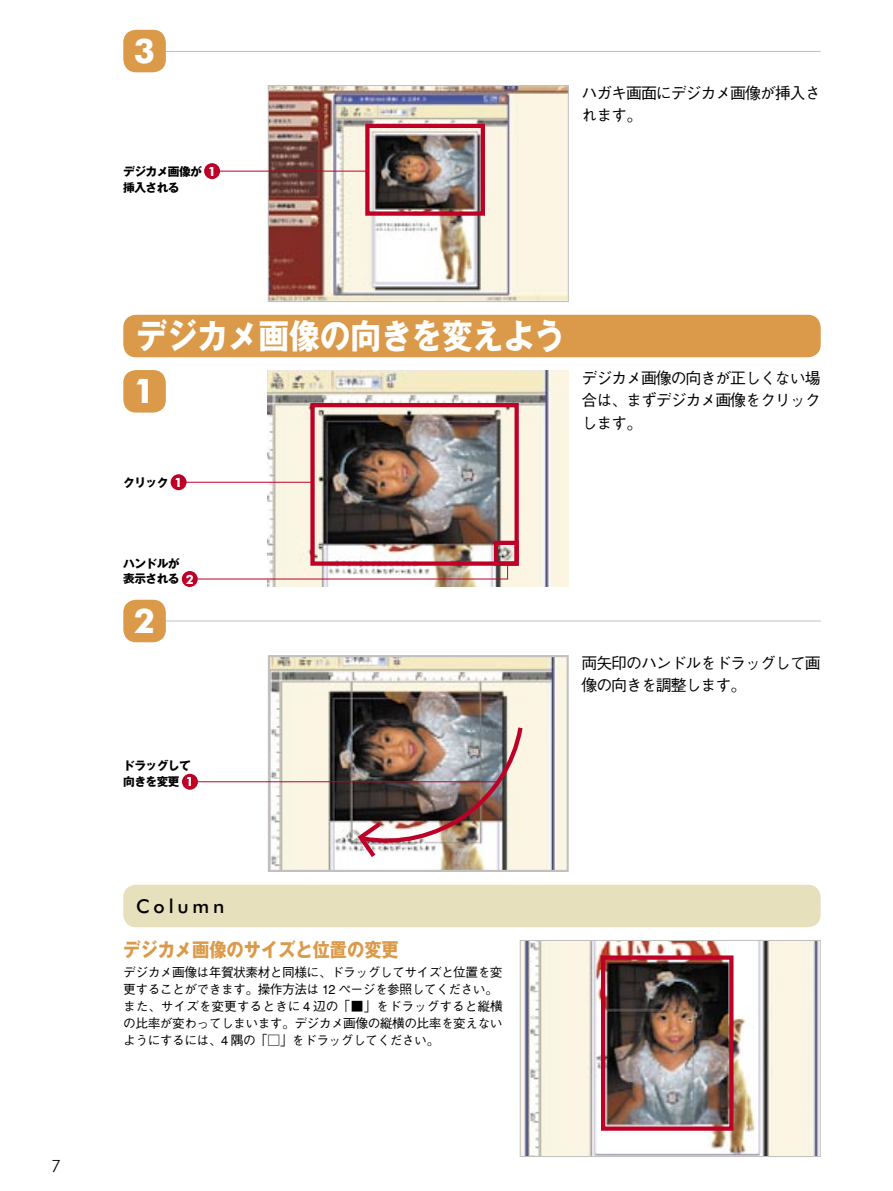
<style>
.page{position:relative;width:893px;height:1191px;background:#fff}
.page>*{position:absolute;margin:0;border:0;box-sizing:border-box;transform-origin:0 0}
.t1{font:700 34.05px "Gothic MB101";color:#fff;scale:.9 1}
.t2{font:700 34.05px "Futura BT";color:#fff}
.t3{font:700 19.2px "Gothic MB101";color:#db9a49;scale:.9 1}
.t4{font:500 19.2px "Futura BT";letter-spacing:.2em;color:#000}
.t5{font:300 16.95px "Futura BT";color:#000}
.t6{font:500 15.9px/22.4px "Gothic BBB";letter-spacing:-.065em;color:#000}
.t7{font:500 12.75px/17px "Gothic BBB";letter-spacing:-.04em;color:#000}
.t8{font:700 12.75px "Futura BT";color:#fff}
.t9{font:700 11.7px/15.9px "Gothic MB101";letter-spacing:-.045em;color:#000}
</style>
<div class="page">
<hr style="left:123px;top:620px;width:698px;height:1px;background:#c0c0c0">
<img style="left:271px;top:658px;width:295px;height:211px">
<div style="left:268px;top:655px;width:301px;height:217px;border:2px solid #c0c0c0"></div>
<hr style="left:123px;top:51px;width:698px;height:1px;background:#c0c0c0">
<svg style="left:123px;top:370px;width:43px;height:42px;background:#dda157"></svg>
<svg style="left:123px;top:600px;width:43px;height:42px;background:#dda157"></svg>
<svg style="left:123px;top:30px;width:43px;height:42px;background:#dda157"></svg>
<img style="left:268px;top:370px;width:301px;height:217px">
<img style="left:270px;top:87px;width:297px;height:213px">
<div style="left:268px;top:85px;width:301px;height:217px;border:1px solid #c0c0c0"></div>
<div style="left:123px;top:884px;width:698px;height:43px;background:#e6e0bc"></div>
<img style="left:522px;top:942px;width:297px;height:213px">
<div style="left:520px;top:940px;width:301px;height:217px;border:1px solid #c0c0c0"></div>
<svg style="left:198px;top:563px;width:310px;height:17px"></svg>
<div style="left:182px;top:571px;width:16px;height:16px;background:#be0027;border-radius:50%"></div>
<hr style="left:196px;top:781px;width:302px;height:1px;background:#be0027">
<div style="left:182px;top:774px;width:16px;height:15px;background:#be0027;border-radius:50%"></div>
<hr style="left:220px;top:171px;width:147px;height:1px;background:#be0027">
<div style="left:204px;top:163px;width:16px;height:16px;background:#be0027;border-radius:50%"></div>
<hr style="left:185px;top:482px;width:128px;height:1px;background:#be0027">
<div style="left:171px;top:474px;width:16px;height:16px;background:#be0027;border-radius:50%"></div>
<div style="left:365px;top:124px;width:120px;height:92px;border:4px solid #be0027"></div>
<div style="left:494px;top:541px;width:25px;height:25px;border:4px solid #be0027"></div>
<div style="left:310px;top:403px;width:209px;height:163px;border:4px solid #be0027"></div>
<div style="left:123px;top:315px;width:698px;height:42px;background:#db9a49"></div>
<img style="left:355px;top:699px;width:170px;height:168px">
<div style="left:601px;top:955px;width:132px;height:175px;border:4px solid #be0027"></div>
<h3 class="t5" style="left:51px;top:1155px;width:11px">7</h3>
<p class="t2" style="left:134px;top:30px;width:23px">3</p>
<p class="t9" style="left:123px;top:162px;width:80px">デジカメ画像が挿入される</p>
<p class="t8" style="left:208px;top:163px;width:9px">1</p>
<p class="t6" style="left:581px;top:83px;width:241px">ハガキ画面にデジカメ画像が挿入されます。</p>
<p class="t1" style="left:136px;top:312px;width:478px">デジカメ画像の向きを変えよう</p>
<p class="t2" style="left:134px;top:370px;width:23px">1</p>
<p class="t9" style="left:123px;top:473px;width:47px">クリック</p>
<p class="t8" style="left:175px;top:474px;width:9px">1</p>
<p class="t6" style="left:581px;top:367px;width:241px;text-align:justify">デジカメ画像の向きが正しくない場合は、まずデジカメ画像をクリックします。</p>
<p class="t9" style="left:123px;top:554px;width:58px">ハンドルが</p>
<p class="t9" style="left:123px;top:570px;width:58px">表示される</p>
<p class="t8" style="left:186px;top:571px;width:9px">2</p>
<p class="t2" style="left:134px;top:600px;width:23px">2</p>
<p class="t9" style="left:123px;top:756px;width:69px">ドラッグして</p>
<p class="t9" style="left:123px;top:772px;width:58px">向きを変更</p>
<p class="t8" style="left:186px;top:774px;width:9px">1</p>
<p class="t6" style="left:581px;top:652px;width:241px">両矢印のハンドルをドラッグして画像の向きを調整します。</p>
<p class="t4" style="left:136px;top:894px;width:90px">Column</p>
<p class="t3" style="left:123px;top:936px;width:308px">デジカメ画像のサイズと位置の変更</p>
<p class="t7" style="left:123px;top:964px;width:381px">デジカメ画像は年賀状素材と同様に、ドラッグしてサイズと位置を変更することができます。操作方法は 12 ページを参照してください。</p>
<p class="t7" style="left:123px;top:998px;width:381px;text-align:justify">また、サイズを変更するときに 4 辺の「■」をドラッグすると縦横の比率が変わってしまいます。デジカメ画像の縦横の比率を変えないようにするには、4 隅の「□」をドラッグしてください。</p>
</div>
